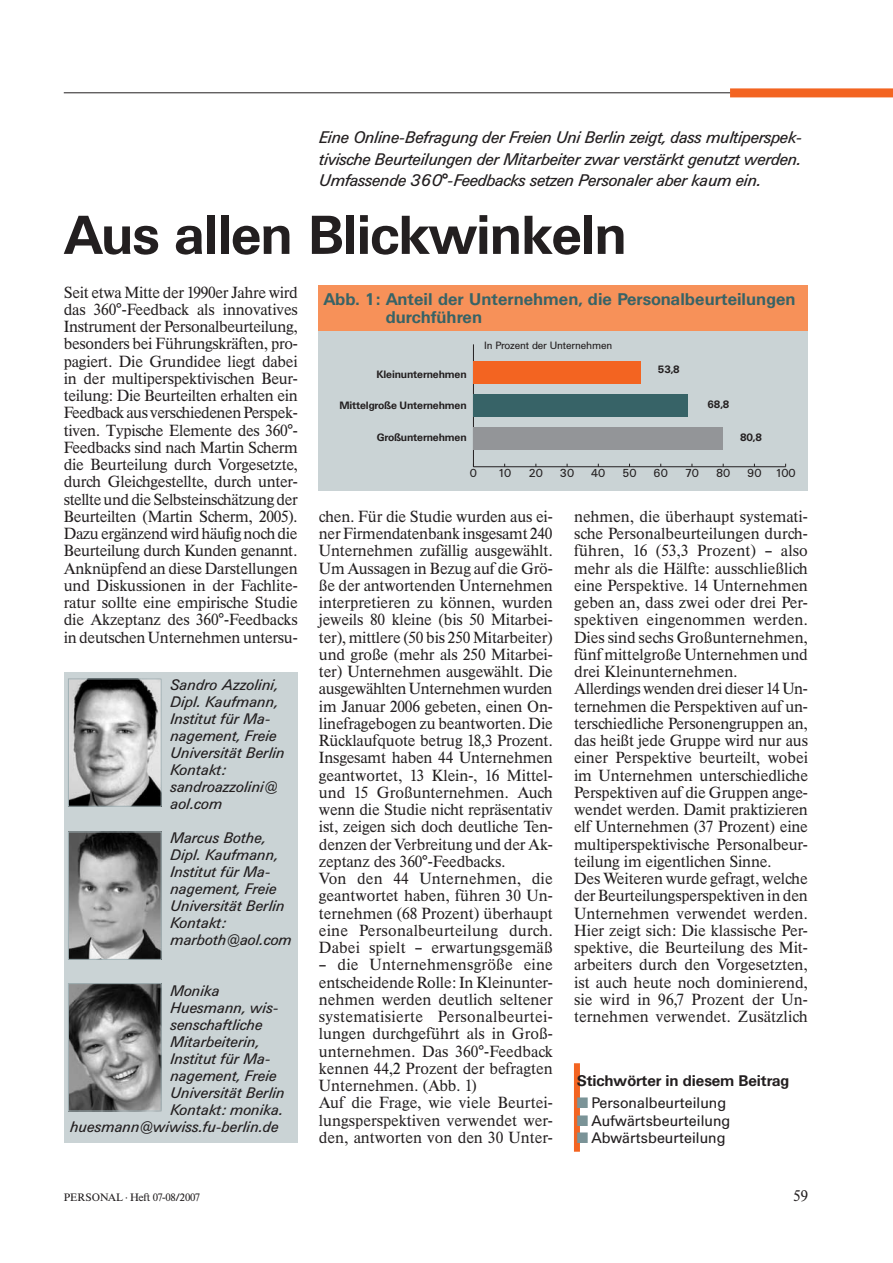
<style>
.page{position:relative;width:893px;height:1263px;background:#fff}
.page>*{position:absolute;margin:0;border:0;box-sizing:border-box;transform-origin:0 0}
.t1{font:700 54px "Univers BQ";letter-spacing:-.02em;color:#231f20}
.t2{font:italic 16.65px/21.3px "Univers BQ";letter-spacing:-.02em;color:#231f20;text-align:justify}
.t3{font:700 16.65px/18px "Univers BQ";color:#376366}
.t4{font:500 15.9px/17.2px "Times BQ";letter-spacing:-.005em;color:#231f20}
.t5{font:italic 15.15px/17px "Univers BQ";color:#231f20}
.t6{font:15.15px "Univers BQ";color:#231f20}
.t7{font:700 15.15px "Univers BQ";letter-spacing:-.01em;color:#231f20}
.t8{font:500 15.15px "Times BQ";color:#231f20}
.t9{font:11.4px "Univers BQ";color:#231f20}
.t10{font:500 10.65px "Times BQ";letter-spacing:-.025em;color:#231f20;scale:1.05 1}
.t11{font:700 10.5px "Univers BQ";letter-spacing:-.015em;color:#231f20}
.t12{font:10.5px "Univers BQ";letter-spacing:-.015em;color:#231f20}
.s1{color:#7a9397}
</style>
<div class="page">
<hr style="left:64px;top:92px;width:667px;height:1px;background:#231f20">
<div style="left:730px;top:88px;width:163px;height:9px;background:#f36421"></div>
<div style="left:574px;top:1063px;width:6px;height:89px;background:#f36421"></div>
<div style="left:64px;top:672px;width:234px;height:471px;background:#cad3d5"></div>
<img style="left:70px;top:680px;width:90px;height:125px">
<div style="left:68px;top:678px;width:94px;height:129px;border:1px solid #9fb0b4"></div>
<img style="left:70px;top:833px;width:90px;height:125px">
<div style="left:68px;top:831px;width:94px;height:129px;border:1px solid #9fb0b4"></div>
<img style="left:70px;top:985px;width:90px;height:124px">
<div style="left:68px;top:983px;width:94px;height:128px;border:1px solid #9fb0b4"></div>
<div style="left:319px;top:307px;width:489px;height:183px;background:#cad3d5"></div>
<hr style="left:473px;top:466px;width:313px;height:1px;background:#231f20">
<hr style="left:473px;top:344px;width:1px;height:123px;background:#231f20">
<div style="left:473px;top:427px;width:250px;height:23px;background:#939598"></div>
<div style="left:473px;top:394px;width:215px;height:23px;background:#376367"></div>
<div style="left:473px;top:361px;width:168px;height:23px;background:#f36421"></div>
<div style="left:319px;top:285px;width:489px;height:45px;background:#f79159"></div>
<p class="t2" style="left:319px;top:127px;width:484px">Eine Online-Befragung der Freien Uni Berlin zeigt, dass multiperspek&shy;tivische Beurteilungen der Mitarbeiter zwar verstärkt genutzt werden.<br>Umfassende 360°-Feedbacks setzen Personaler aber kaum ein.</p>
<h1 class="t1" style="left:64px;top:204px;width:565px">Aus allen Blickwinkeln</h1>
<p class="t4" style="left:64px;top:284px;width:236px;text-align:justify">Seit etwa Mitte der 1990er Jahre wird das 360°-Feedback als innovatives Instrument der Personalbeurteilung, besonders bei Führungskräften, pro&shy;pagiert. Die Grundidee liegt dabei in der multiperspektivischen Beur&shy;teilung: Die Beurteilten erhalten ein Feedback aus verschiedenen Perspek&shy;tiven. Typische Elemente des 360°- Feedbacks sind nach Martin Scherm die Beurteilung durch Vorgesetzte, durch Gleichgestellte, durch unter&shy;stellte und die Selbsteinschätzung der Beurteilten (Martin Scherm, 2005).<br>Dazu ergänzend wird häufig noch die Beurteilung durch Kunden genannt.<br>Anknüpfend an diese Darstellungen und Diskussionen in der Fachlite&shy;ratur sollte eine empirische Studie die Akzeptanz des 360°-Feedbacks in deutschen Unternehmen untersu-</p>
<p class="t5" style="left:170px;top:676px;width:116px">Sandro Azzolini,<br>Dipl. Kaufmann,<br>Institut für Ma&shy;nagement, Freie<br>Universität Berlin<br>Kontakt: sandroazzolini@ aol.com</p>
<p class="t5" style="left:170px;top:829px;width:123px">Marcus Bothe,<br>Dipl. Kaufmann,<br>Institut für Ma&shy;nagement, Freie<br>Universität Berlin<br>Kontakt: marboth@aol.com</p>
<p class="t5" style="left:170px;top:982px;width:51px">Monika</p>
<p class="t5" style="left:170px;top:999px;width:110px">Huesmann, wis-</p>
<p class="t5" style="left:170px;top:1016px;width:94px">senschaftliche</p>
<p class="t5" style="left:170px;top:1033px;width:91px">Mitarbeiterin,</p>
<p class="t5" style="left:170px;top:1050px;width:102px">Institut für Ma-</p>
<p class="t5" style="left:170px;top:1067px;width:108px">nagement, Freie</p>
<p class="t5" style="left:170px;top:1084px;width:116px">Universität Berlin</p>
<p class="t5" style="left:170px;top:1101px;width:114px">Kontakt: monika.</p>
<p class="t5" style="left:70px;top:1118px;width:210px">huesmann@wiwiss.fu-berlin.de</p>
<p class="t3" style="left:386px;top:290px;width:411px;text-indent:-62px">Abb. 1: Anteil der Unternehmen, die Personalbeurteilungen durchführen</p>
<p class="t11" style="left:377px;top:368px;width:92px">Kleinunternehmen</p>
<p class="t11" style="left:339px;top:399px;width:129px">Mittelgroße Unternehmen</p>
<p class="t11" style="left:377px;top:432px;width:91px">Großunternehmen</p>
<p class="t12" style="left:484px;top:340px;width:130px">In Prozent der Unternehmen</p>
<p class="t11" style="left:658px;top:364px;width:23px">53,8</p>
<p class="t11" style="left:707px;top:398px;width:23px">68,8</p>
<p class="t11" style="left:740px;top:432px;width:23px">80,8</p>
<p class="t9" style="left:470px;top:467px;width:9px">0</p>
<p class="t9" style="left:498px;top:467px;width:15px">10</p>
<p class="t9" style="left:529px;top:467px;width:16px">20</p>
<p class="t9" style="left:560px;top:467px;width:16px">30</p>
<p class="t9" style="left:591px;top:467px;width:16px">40</p>
<p class="t9" style="left:622px;top:467px;width:16px">50</p>
<p class="t9" style="left:654px;top:467px;width:16px">60</p>
<p class="t9" style="left:685px;top:467px;width:15px">70</p>
<p class="t9" style="left:716px;top:467px;width:16px">80</p>
<p class="t9" style="left:747px;top:467px;width:50px">90 100</p>
<p class="t4" style="left:319px;top:508px;width:235px">chen. Für die Studie wurden aus ei&shy;ner Firmendatenbank insgesamt 240<br>Unternehmen zufällig ausgewählt.<br>Um Aussagen in Bezug auf die Grö&shy;ße der antwortenden Unternehmen interpretieren zu können, wurden jeweils 80 kleine (bis 50 Mitarbei&shy;ter), mittlere (50 bis 250 Mitarbeiter) und große (mehr als 250 Mitarbei&shy;ter) Unternehmen ausgewählt. Die ausgewählten Unternehmen wurden im Januar 2006 gebeten, einen On&shy;linefragebogen zu beantworten. Die Rücklaufquote betrug 18,3 Prozent.<br>Insgesamt haben 44 Unternehmen geantwortet, 13 Klein-, 16 Mittel&shy;und 15 Großunternehmen. Auch wenn die Studie nicht repräsentativ ist, zeigen sich doch deutliche Ten&shy;denzen der Verbreitung und der Ak&shy;zeptanz des 360°-Feedbacks.<br>Von den 44 Unternehmen, die geantwortet haben, führen 30 Un&shy;ternehmen (68 Prozent) überhaupt eine Personalbeurteilung durch.<br>Dabei spielt – erwartungsgemäß</p>
<p class="t4" style="left:319px;top:956px;width:236px">– die Unternehmensgröße eine entscheidende Rolle: In Kleinunter&shy;nehmen werden deutlich seltener systematisierte Personalbeurtei&shy;lungen durchgeführt als in Groß&shy;unternehmen. Das 360°-Feedback kennen 44,2 Prozent der befragten<br>Unternehmen. (Abb. 1)<br>Auf die Frage, wie viele Beurtei&shy;lungsperspektiven verwendet wer&shy;den, antworten von den 30 Unter-</p>
<p class="t4" style="left:574px;top:508px;width:235px">nehmen, die überhaupt systemati&shy;sche Personalbeurteilungen durch&shy;führen, 16 (53,3 Prozent) – also mehr als die Hälfte: ausschließlich eine Perspektive. 14 Unternehmen geben an, dass zwei oder drei Per&shy;spektiven eingenommen werden.<br>Dies sind sechs Großunternehmen, fünf mittelgroße Unternehmen und drei Kleinunternehmen.<br>Allerdings wenden drei dieser 14 Un&shy;ternehmen die Perspektiven auf un&shy;terschiedliche Personengruppen an, das heißt jede Gruppe wird nur aus einer Perspektive beurteilt, wobei im Unternehmen unterschiedliche Perspektiven auf die Gruppen ange&shy;wendet werden. Damit praktizieren elf Unternehmen (37 Prozent) eine multiperspektivische Personalbeur&shy;teilung im eigentlichen Sinne.<br>Des Weiteren wurde gefragt, welche der Beurteilungsperspektiven in den Unternehmen verwendet werden.<br>Hier zeigt sich: Die klassische Per&shy;spektive, die Beurteilung des Mit&shy;arbeiters durch den Vorgesetzten, ist auch heute noch dominierend, sie wird in 96,7 Prozent der Un&shy;ternehmen verwendet. Zusätzlich</p>
<p class="t7" style="left:577px;top:1072px;width:214px">Stichwörter in diesem Beitrag</p>
<p class="t6" style="left:577px;top:1094px;width:151px"><span class="s1">■</span> Personalbeurteilung</p>
<p class="t6" style="left:577px;top:1112px;width:155px"><span class="s1">■</span> Aufwärtsbeurteilung</p>
<p class="t6" style="left:577px;top:1129px;width:150px"><span class="s1">■</span> Abwärtsbeurteilung</p>
<p class="t10" style="left:64px;top:1191px;width:132px">PERSONAL · Heft 07-08/2007</p>
<p class="t8" style="left:793px;top:1187px;width:16px">59</p>
</div>
